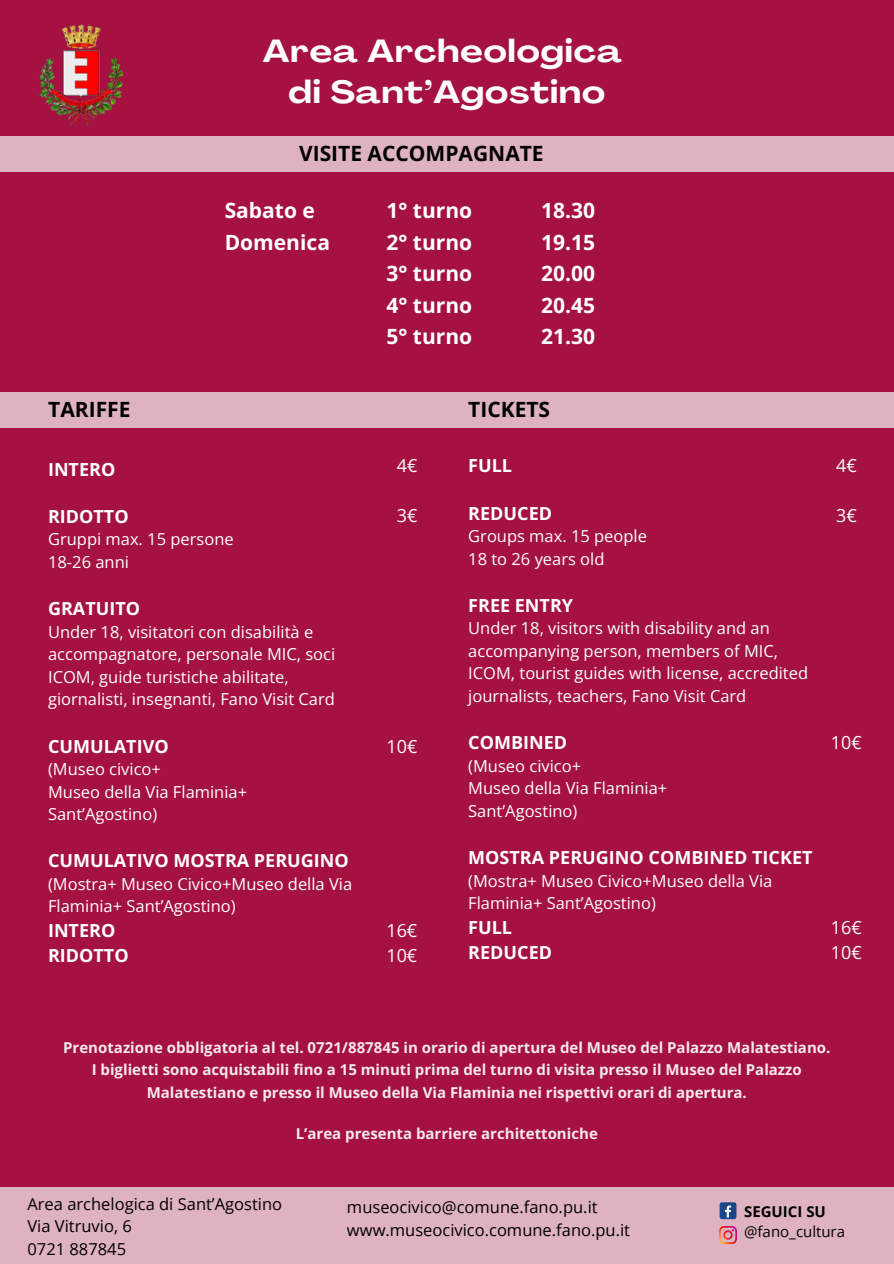
<style>
.page{position:relative;width:894px;height:1264px;background:#fff}
.page>*{position:absolute;margin:0;border:0;box-sizing:border-box;transform-origin:0 0}
.t1{font:700 expanded 31.5px/41.7px "Agrandir";letter-spacing:.03em;color:#fff;text-align:center}
.t2{font:700 21px/31.5px "Open Sans";color:#fff;text-align:justify}
.t3{font:700 21px "Open Sans";color:#000}
.t4{font:700 18px/24.8px "Open Sans";color:#fff}
.t5{font:18px/24.6px "Open Sans";color:#fff}
.t6{font:16.5px/22.5px "Open Sans";color:#fff}
.t7{font:16.5px/22.5px "Open Sans";color:#000}
.t8{font:700 15px/22.5px "Open Sans";color:#f6e9ed;text-align:center}
.t9{font:15px "Open Sans";color:#000}
.t10{font:700 15px "Open Sans";color:#000}
</style>
<div class="page">
<div style="left:0;top:0;width:893px;height:1263px;background:#a51140"></div>
<div style="left:0;top:392px;width:893px;height:36px;background:#deb2c1"></div>
<img style="left:39px;top:24px;width:85px;height:102px">
<div style="left:0;top:1187px;width:893px;height:76px;background:#deb2c1"></div>
<img style="left:719px;top:1226px;width:17px;height:17px">
<div style="left:719px;top:1202px;width:17px;height:17px;background:#1a4789;border-radius:3px"></div>
<svg style="left:724px;top:1205px;width:7px;height:12px"></svg>
<div style="left:0;top:136px;width:893px;height:36px;background:#deb2c1"></div>
<h1 class="t1" style="left:263px;top:33px;width:360px">Area Archeologica di Sant’Agostino</h1>
<p class="t3" style="left:299px;top:138px;width:246px">VISITE ACCOMPAGNATE</p>
<p class="t3" style="left:48px;top:394px;width:84px">TARIFFE</p>
<p class="t2" style="left:225px;top:194px;width:107px">Sabato e<br>Domenica</p>
<p class="t4" style="left:48px;top:456px;width:69px">INTERO</p>
<p class="t4" style="left:48px;top:503px;width:82px">RIDOTTO</p>
<p class="t6" style="left:48px;top:528px;width:187px">Gruppi max. 15 persone<br>18-26 anni</p>
<p class="t4" style="left:48px;top:596px;width:93px">GRATUITO</p>
<p class="t6" style="left:48px;top:620px;width:289px">Under 18, visitatori con disabilità e accompagnatore, personale MIC, soci ICOM, guide turistiche abilitate, giornalisti, insegnanti, Fano Visit Card</p>
<p class="t4" style="left:48px;top:733px;width:122px">CUMULATIVO</p>
<p class="t6" style="left:48px;top:757px;width:200px">(Museo civico+<br>Museo della Via Flaminia+<br>Sant’Agostino)</p>
<p class="t4" style="left:48px;top:848px;width:302px">CUMULATIVO MOSTRA PERUGINO</p>
<p class="t6" style="left:48px;top:872px;width:305px">(Mostra+ Museo Civico+Museo della Via<br>Flaminia+ Sant’Agostino)</p>
<p class="t4" style="left:48px;top:917px;width:82px">INTERO<br>RIDOTTO</p>
<p class="t2" style="left:386px;top:194px;width:87px">1° turno 2° turno 3° turno 4° turno 5° turno</p>
<p class="t2" style="left:541px;top:194px;width:55px">18.30<br>19.15<br>20.00<br>20.45<br>21.30</p>
<p class="t3" style="left:468px;top:394px;width:83px">TICKETS</p>
<p class="t5" style="left:397px;top:453px;width:22px">4€</p>
<p class="t5" style="left:397px;top:502px;width:22px">3€</p>
<p class="t5" style="left:835px;top:453px;width:22px">4€</p>
<p class="t5" style="left:835px;top:502px;width:22px">3€</p>
<p class="t4" style="left:468px;top:453px;width:45px">FULL</p>
<p class="t4" style="left:468px;top:500px;width:85px">REDUCED</p>
<p class="t6" style="left:468px;top:524px;width:180px">Groups max. 15 people<br>18 to 26 years old</p>
<p class="t4" style="left:468px;top:592px;width:106px">FREE ENTRY</p>
<p class="t6" style="left:468px;top:616px;width:341px">Under 18, visitors with disability and an accompanying person, members of MIC, ICOM, tourist guides with license, accredited journalists, teachers, Fano Visit Card</p>
<p class="t4" style="left:468px;top:729px;width:100px">COMBINED</p>
<p class="t6" style="left:468px;top:754px;width:200px">(Museo civico+<br>Museo della Via Flaminia+<br>Sant’Agostino)</p>
<p class="t4" style="left:468px;top:844px;width:345px">MOSTRA PERUGINO COMBINED TICKET</p>
<p class="t6" style="left:468px;top:868px;width:305px">(Mostra+ Museo Civico+Museo della Via<br>Flaminia+ Sant’Agostino)</p>
<p class="t4" style="left:468px;top:914px;width:85px">FULL<br>REDUCED</p>
<p class="t5" style="left:386px;top:733px;width:32px">10€</p>
<p class="t5" style="left:830px;top:730px;width:32px">10€</p>
<p class="t5" style="left:830px;top:914px;width:32px">16€<br>10€</p>
<p class="t5" style="left:386px;top:918px;width:32px">16€<br>10€</p>
<p class="t8" style="left:63px;top:1035px;width:768px">Prenotazione obbligatoria al tel. 0721/887845 in orario di apertura del Museo del Palazzo Malatestiano.<br>I biglietti sono acquistabili fino a 15 minuti prima del turno di visita presso il Museo del Palazzo<br>Malatestiano e presso il Museo della Via Flaminia nei rispettivi orari di apertura.</p>
<p class="t8" style="left:296px;top:1122px;width:303px">L’area presenta barriere architettoniche</p>
<p class="t7" style="left:27px;top:1191px;width:256px">Area archelogica di Sant’Agostino<br>Via Vitruvio, 6<br>0721 887845</p>
<p class="t10" style="left:743px;top:1200px;width:83px">SEGUICI SU</p>
<p class="t7" style="left:347px;top:1195px;width:284px">museocivico@comune.fano.pu.it www.museocivico.comune.fano.pu.it</p>
<p class="t9" style="left:743px;top:1220px;width:102px">@fano_cultura</p>
</div>
